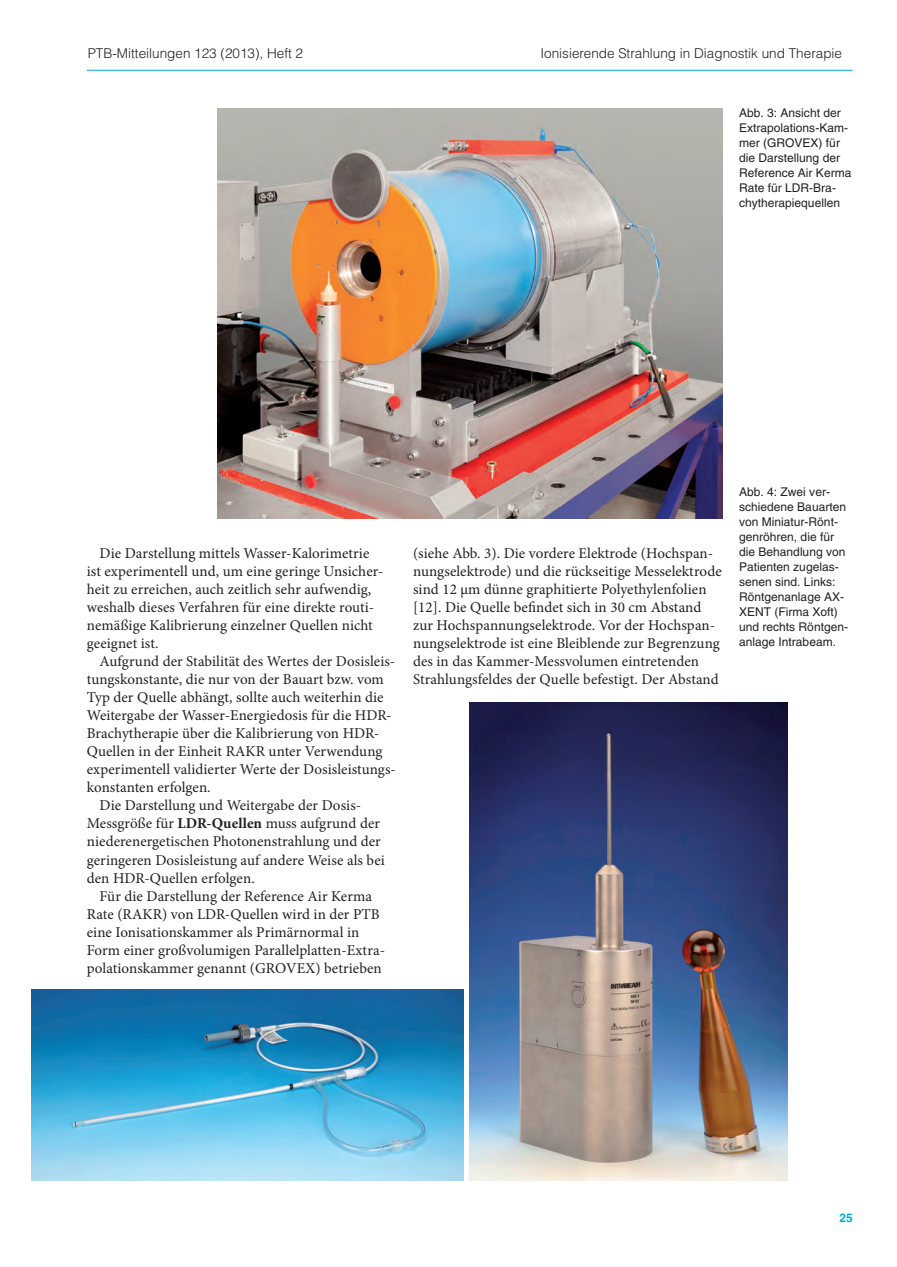
<style>
.page{position:relative;width:897px;height:1267px;background:#fff}
.page>*{position:absolute;margin:0;border:0;box-sizing:border-box;transform-origin:0 0}
.t1{font:15px/18px "Minion Pro";letter-spacing:.005em;color:#231f20}
.t2{font:300 13.5px "Helvetica LT Std";color:#231f20}
.t3{font:12px/15px "Helvetica LT Std";color:#231f20}
.t4{font:700 12px "Helvetica LT Std";color:#00acdd}
.s1{font-weight:700}
</style>
<div class="page">
<hr style="left:87px;top:70px;width:765px;height:1px;background:#00acdd">
<img style="left:217px;top:108px;width:505px;height:411px">
<img style="left:32px;top:989px;width:431px;height:191px">
<img style="left:469px;top:702px;width:318px;height:478px">
<p class="t2" style="left:88px;top:45px;width:217px">PTB-Mitteilungen 123 (2013), Heft 2</p>
<p class="t2" style="left:540px;top:45px;width:303px">Ionisierende Strahlung in Diagnostik und Therapie</p>
<p class="t3" style="left:739px;top:105px;width:114px">Abb. 3: Ansicht der<br>Extrapolations-Kam&shy;mer (GROVEX) für die Darstellung der<br>Reference Air Kerma<br>Rate für LDR-Bra&shy;chytherapiequellen</p>
<p class="t1" style="left:87px;top:544px;width:298px;text-indent:13px">Die Darstellung mittels Wasser-Kalorimetrie ist experimentell und, um eine geringe Unsicher&shy;heit zu erreichen, auch zeitlich sehr aufwendig, weshalb dieses Verfahren für eine direkte routi&shy;nemäßige Kalibrierung einzelner Quellen nicht geeignet ist.</p>
<p class="t1" style="left:100px;top:652px;width:297px">Aufgrund der Stabilität des Wertes der Dosisleis-</p>
<p class="t1" style="left:87px;top:670px;width:298px">tungskonstante, die nur von der Bauart bzw. vom</p>
<p class="t1" style="left:87px;top:688px;width:298px">Typ der Quelle abhängt, sollte auch weiterhin die</p>
<p class="t1" style="left:87px;top:706px;width:306px">Weitergabe der Wasser-Energiedosis für die HDR-</p>
<p class="t1" style="left:87px;top:724px;width:294px">Brachytherapie über die Kalibrierung von HDR-</p>
<p class="t1" style="left:87px;top:742px;width:297px">Quellen in der Einheit RAKR unter Verwendung</p>
<p class="t1" style="left:87px;top:760px;width:310px">experimentell validierter Werte der Dosisleistungs-</p>
<p class="t1" style="left:87px;top:778px;width:125px">konstanten erfolgen.</p>
<p class="t1" style="left:100px;top:796px;width:263px">Die Darstellung und Weitergabe der Dosis-</p>
<p class="t1" style="left:87px;top:814px;width:294px">Messgröße für <span class="s1">LDR-Quellen</span> muss aufgrund der</p>
<p class="t1" style="left:87px;top:832px;width:295px">niederenergetischen Photonenstrahlung und der</p>
<p class="t1" style="left:87px;top:850px;width:299px">geringeren Dosisleistung auf andere Weise als bei</p>
<p class="t1" style="left:87px;top:868px;width:169px">den HDR-Quellen erfolgen.</p>
<p class="t1" style="left:100px;top:886px;width:274px">Für die Darstellung der Reference Air Kerma</p>
<p class="t1" style="left:87px;top:904px;width:294px">Rate (RAKR) von LDR-Quellen wird in der PTB</p>
<p class="t1" style="left:87px;top:922px;width:274px">eine Ionisationskammer als Primärnormal in</p>
<p class="t1" style="left:87px;top:940px;width:299px">Form einer großvolumigen Parallelplatten-Extra-</p>
<p class="t1" style="left:87px;top:958px;width:296px">polationskammer genannt (GROVEX) betrieben</p>
<p class="t1" style="left:413px;top:544px;width:310px">(siehe Abb. 3). Die vordere Elektrode (Hochspan&shy;nungselektrode) und die rückseitige Messelektrode sind 12 µm dünne graphitierte Polyethylenfolien [12]. Die Quelle befindet sich in 30 cm Abstand zur Hochspannungselektrode. Vor der Hochspan&shy;nungselektrode ist eine Bleiblende zur Begrenzung des in das Kammer-Messvolumen eintretenden Strahlungsfeldes der Quelle befestigt. Der Abstand</p>
<p class="t3" style="left:739px;top:484px;width:110px">Abb. 4: Zwei ver&shy;schiedene Bauarten von Miniatur-Rönt&shy;genröhren, die für die Behandlung von<br>Patienten zugelas&shy;senen sind. Links:<br>Röntgenanlage AX-<br>XENT (Firma Xoft) und rechts Röntgen&shy;anlage Intrabeam.</p>
<p class="t4" style="left:839px;top:1210px;width:15px">25</p>
</div>
